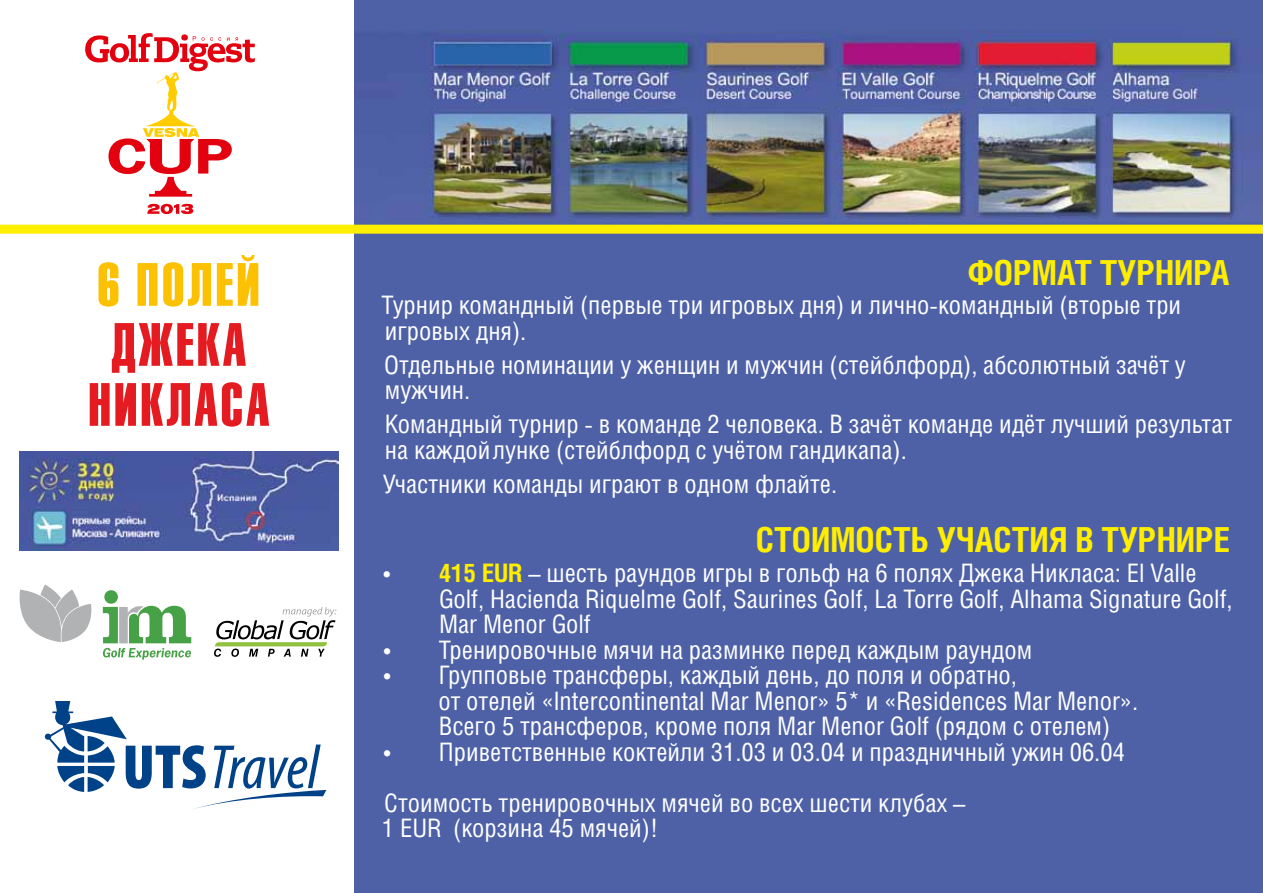
<style>
.page{position:relative;width:1263px;height:893px;background:#fff}
.page>*{position:absolute;margin:0;border:0;box-sizing:border-box;transform-origin:0 0}
.t1{font:60px/60px "Helios Extra Compressed C";letter-spacing:.05em;color:#e41b21;text-align:center}
.t2{font:60px "Helios Extra Compressed C";letter-spacing:.05em;color:#fcc103}
.t3{font:700 34.5px "Helios Cond";color:#fe0}
.t4{font:25.5px/25.5px "Helios Cond";color:#fff}
.s1{font-weight:700;color:#fe0}
</style>
<div class="page">
<img style="left:354px;top:0;width:909px;height:893px">
<div style="left:0;top:225px;width:1263px;height:9px;background:#fe0"></div>
<svg style="left:147px;top:204px;width:46px;height:10px"></svg>
<svg style="left:85px;top:33px;width:170px;height:164px"></svg>
<svg style="left:214px;top:607px;width:122px;height:50px"></svg>
<div style="left:104px;top:590px;width:14px;height:14px;background:#47a146;border-radius:50%"></div>
<svg style="left:20px;top:584px;width:71px;height:58px"></svg>
<svg style="left:103px;top:606px;width:88px;height:54px"></svg>
<img style="left:20px;top:451px;width:318px;height:99px">
<svg style="left:45px;top:701px;width:281px;height:108px"></svg>
<h1 class="t2" style="left:97px;top:250px;width:164px">6 ПОЛЕЙ</h1>
<h1 class="t1" style="left:88px;top:313px;width:183px">ДЖЕКА<br>НИКЛАСА</h1>
<h2 class="t3" style="left:968px;top:252px;width:47px">ФОРМАТ</h2>
<h2 class="t3" style="left:1100px;top:252px;width:20px">ТУРНИРА</h2>
<p class="t4" style="left:381px;top:292px;width:801px">Турнир командный (первые три игровых дня) и лично-командный (вторые три игровых дня).</p>
<p class="t4" style="left:384px;top:351px;width:803px">Отдельные номинации у женщин и мужчин (стейблфорд), абсолютный зачёт у мужчин.</p>
<p class="t4" style="left:385px;top:411px;width:849px">Командный турнир - в команде 2 человека. В зачёт команде идёт лучший результат на каждой лунке (стейблфорд с учётом гандикапа).</p>
<p class="t4" style="left:383px;top:470px;width:456px">Участники команды играют в одном флайте.</p>
<h2 class="t3" style="left:756px;top:519px;width:40px">СТОИМО</h2>
<h2 class="t3" style="left:875px;top:519px;width:156px">СТЬ УЧАСТИЯ</h2>
<h2 class="t3" style="left:1075px;top:519px;width:46px">В ТУРНИРЕ</h2>
<p class="t4" style="left:439px;top:560px;width:795px;text-indent:-55px">• <span class="s1">415 EUR</span> – шесть раундов игры в гольф на 6 полях Джека Никласа: El Valle<br>Golf, Hacienda Riquelme Golf, Saurines Golf, La Torre Golf, Alhama Signature Golf,<br>Mar Menor Golf</p>
<p class="t4" style="left:384px;top:636px;width:650px">• Тренировочные мячи на разминке перед каждым раундом</p>
<p class="t4" style="left:438px;top:662px;width:701px;text-indent:-55px">• Групповые трансферы, каждый день, до поля и обратно,<br>от отелей «Intercontinental Mar Menor» 5* и «Residences Mar Menor».<br>Всего 5 трансферов, кроме поля Mar Menor Golf (рядом с отелем)</p>
<p class="t4" style="left:384px;top:725px;width:743px;line-height:51px">• Приветственные коктейли 31.03 и 03.04 и праздничный ужин 06.04<br>Стоимость тренировочных мячей во всех шести клубах –</p>
<p class="t4" style="left:382px;top:815px;width:278px">1 EUR (корзина 45 мячей)!</p>
</div>
